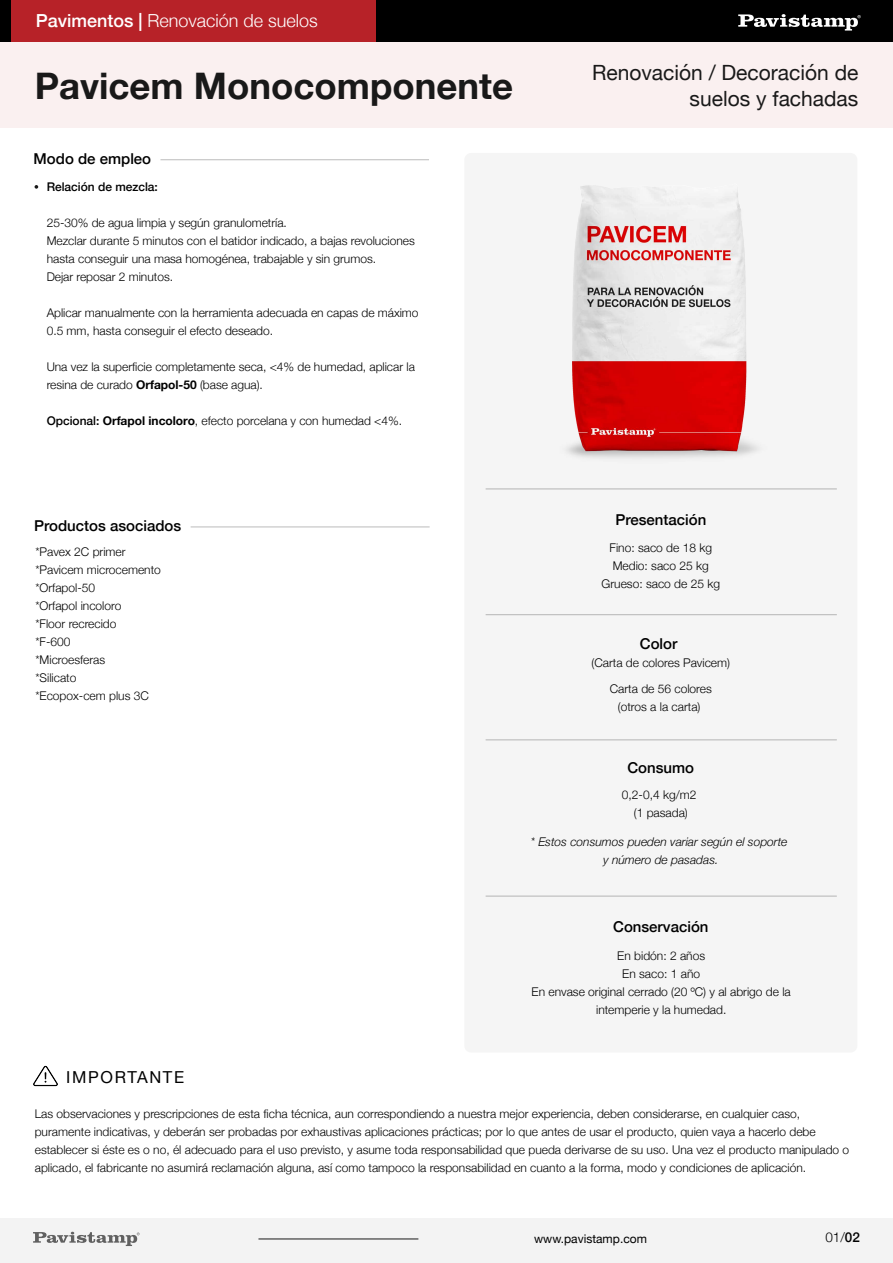
<style>
.page{position:relative;width:893px;height:1263px;background:#fff}
.page>*{position:absolute;margin:0;border:0;box-sizing:border-box;transform-origin:0 0}
.t1{font:700 36.6px "Helvetica Neue";color:#191919}
.t2{font:21px/25.2px "Helvetica Neue";color:#191919;text-align:right}
.t3{font:300 18px "Helvetica Neue";color:#fff}
.t4{font:16.5px "Helvetica Neue";letter-spacing:.1em;color:#000}
.t5{font:500 15px "Helvetica Neue";color:#000}
.t6{font:300 13.5px "Helvetica Neue";color:#000}
.t7{font:300 12px/18px "Helvetica Neue";color:#000}
.t8{font:italic 300 12px/18px "Helvetica Neue";color:#000;text-align:center}
.t9{font:12px "Helvetica Neue";color:#000}
.t10{font:500 12px "Helvetica Neue";color:#000}
.s1{font-weight:500}
.s2{font-weight:700}
</style>
<div class="page">
<div style="left:0;top:41px;width:893px;height:86px;background:#faf0f0"></div>
<svg style="left:35px;top:185px;width:3px;height:4px"></svg>
<div style="left:0;top:0;width:376px;height:41px;background:#b72228"></div>
<div style="left:376px;top:0;width:517px;height:41px;background:#000"></div>
<svg style="left:738px;top:14px;width:123px;height:17px"></svg>
<div style="left:0;top:0;width:11px;height:41px;background:#000"></div>
<hr style="left:160px;top:159px;width:269px;height:1px;background:#191919">
<div style="left:464px;top:153px;width:393px;height:899px;background:#f3f3f3;border-radius:7px"></div>
<hr style="left:486px;top:614px;width:351px;height:1px;background:#191919">
<hr style="left:486px;top:489px;width:351px;height:1px;background:#191919">
<hr style="left:486px;top:739px;width:351px;height:1px;background:#191919">
<hr style="left:486px;top:896px;width:351px;height:1px;background:#191919">
<div style="left:0;top:1218px;width:893px;height:45px;background:#f3f3f3"></div>
<svg style="left:33px;top:1232px;width:107px;height:14px"></svg>
<hr style="left:258px;top:1239px;width:160px;height:1px;background:#191919">
<img style="left:34px;top:1065px;width:23px;height:22px">
<hr style="left:191px;top:526px;width:239px;height:1px;background:#191919">
<img style="left:567px;top:185px;width:190px;height:273px">
<h3 class="t3" style="left:36px;top:6px;width:284px"><span class="s1">Pavimentos |</span> Renovación de suelos</h3>
<h1 class="t1" style="left:35px;top:58px;width:480px">Pavicem Monocomponente</h1>
<p class="t5" style="left:34px;top:147px;width:119px">Modo de empleo</p>
<p class="t10" style="left:47px;top:177px;width:113px">Relación de mezcla:</p>
<p class="t7" style="left:47px;top:213px;width:370px">25-30% de agua limpia y según granulometría.<br>Mezclar durante 5 minutos con el batidor indicado, a bajas revoluciones hasta conseguir una masa homogénea, trabajable y sin grumos.<br>Dejar reposar 2 minutos.</p>
<p class="t7" style="left:47px;top:303px;width:373px">Aplicar manualmente con la herramienta adecuada en capas de máximo<br>0.5 mm, hasta conseguir el efecto deseado.</p>
<p class="t7" style="left:47px;top:357px;width:370px">Una vez la superficie completamente seca, &lt;4% de humedad, aplicar la resina de curado <span class="s2">Orfapol-50</span> (base agua).</p>
<p class="t7" style="left:47px;top:411px;width:357px"><span class="s1">Opcional:</span> <span class="s2">Orfapol incoloro</span>, efecto porcelana y con humedad &lt;4%.</p>
<h2 class="t2" style="left:592px;top:62px;width:268px">Renovación / Decoración de suelos y fachadas</h2>
<p class="t5" style="left:34px;top:514px;width:149px">Productos asociados</p>
<p class="t7" style="left:35px;top:542px;width:127px">*Pavex 2C primer *Pavicem microcemento *Orfapol-50<br>*Orfapol incoloro<br>*Floor recrecido<br>*F-600<br>*Microesferas<br>*Silicato<br>*Ecopox-cem plus 3C</p>
<p class="t5" style="left:615px;top:508px;width:92px">Presentación</p>
<p class="t7" style="left:602px;top:538px;width:120px;text-align:center">Fino: saco de 18 kg<br>Medio: saco 25 kg<br>Grueso: saco de 25 kg</p>
<p class="t5" style="left:640px;top:632px;width:39px">Color</p>
<p class="t7" style="left:591px;top:653px;width:140px">(Carta de colores Pavicem)</p>
<p class="t7" style="left:610px;top:679px;width:104px;text-align:center">Carta de 56 colores (otros a la carta)</p>
<p class="t5" style="left:627px;top:755px;width:68px">Consumo</p>
<p class="t7" style="left:622px;top:785px;width:76px;text-align:center">0,2-0,4 kg/m2 (1 pasada)</p>
<p class="t8" style="left:531px;top:832px;width:258px">* Estos consumos pueden variar según el soporte y número de pasadas.</p>
<p class="t5" style="left:613px;top:915px;width:97px">Conservación</p>
<p class="t7" style="left:532px;top:946px;width:261px;text-align:center">En bidón: 2 años<br>En saco: 1 año<br>En envase original cerrado (20 ºC) y al abrigo de la intemperie y la humedad.</p>
<h3 class="t4" style="left:66px;top:1065px;width:119px">IMPORTANTE</h3>
<p class="t7" style="left:35px;top:1104px;width:816px">Las observaciones y prescripciones de esta ficha técnica, aun correspondiendo a nuestra mejor experiencia, deben considerarse, en cualquier caso, puramente indicativas, y deberán ser probadas por exhaustivas aplicaciones prácticas; por lo que antes de usar el producto, quien vaya a hacerlo debe establecer si éste es o no, él adecuado para el uso previsto, y asume toda responsabilidad que pueda derivarse de su uso. Una vez el producto manipulado o aplicado, el fabricante no asumirá reclamación alguna, así como tampoco la responsabilidad en cuanto a la forma, modo y condiciones de aplicación.</p>
<p class="t9" style="left:534px;top:1230px;width:114px">www.pavistamp.com</p>
<p class="t6" style="left:825px;top:1226px;width:36px">01/<span class="s1">02</span></p>
</div>
